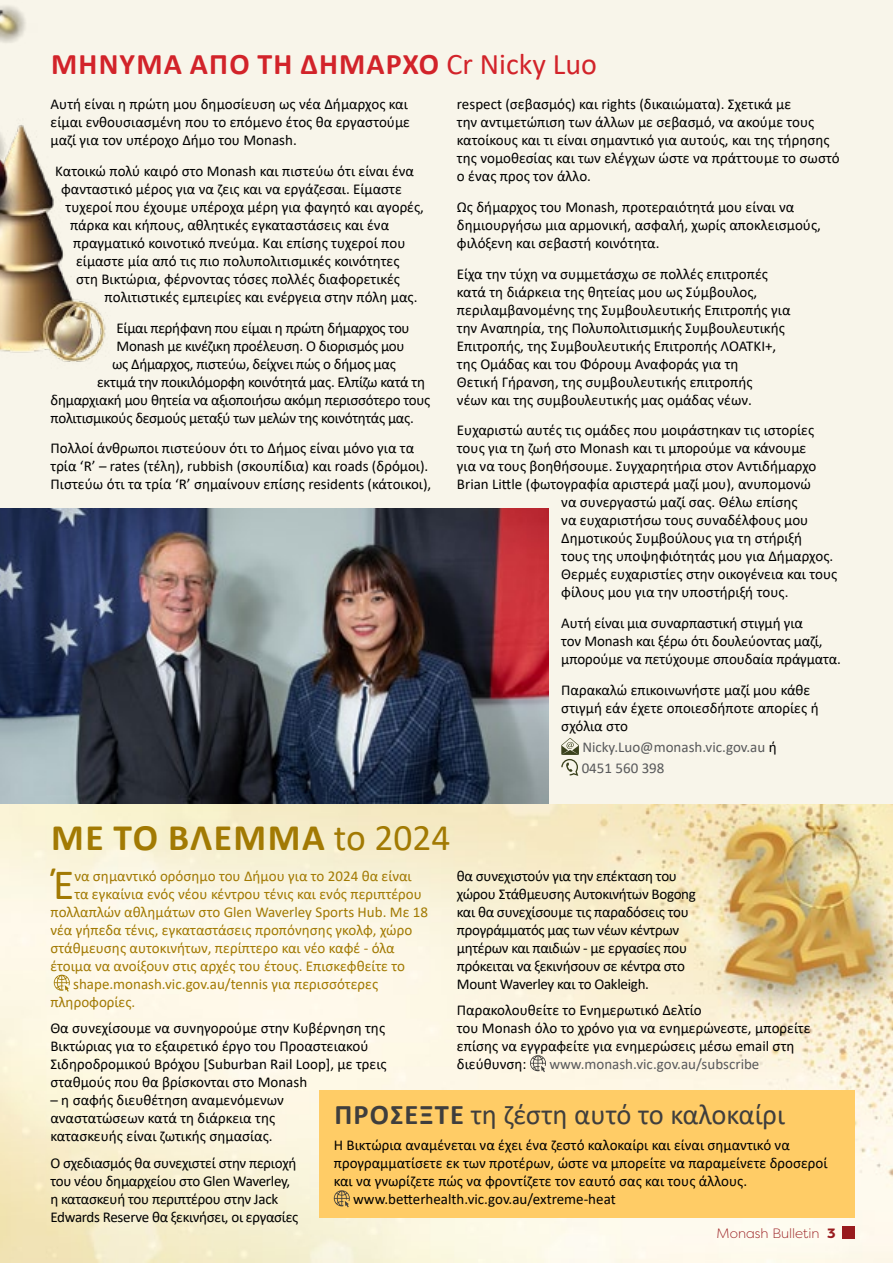
<style>
.page{position:relative;width:893px;height:1263px;background:#fff}
.page>*{position:absolute;margin:0;border:0;box-sizing:border-box;transform-origin:0 0}
.t1{font:43.35px "Calibri";color:#a27a03}
.t2{font:700 37.5px "Calibri";letter-spacing:.04em;color:#a27a03}
.t3{font:700 30px "Calibri";letter-spacing:.04em;color:#d2232a}
.t4{font:28.5px "Calibri";color:#3f3e3d}
.t5{font:15px/18px "Calibri";color:#000}
.t6{font:15px/18px "Calibri";letter-spacing:-.02em;color:#000}
.t7{font:15px "Calibri";color:#a27a03}
.t8{font:15px/21px "Calibri";color:#58595b}
.t9{font:300 13.5px "Filson Pro";color:#981b1e}
.s1{font-weight:400}
.s2{color:#000}
.s3{font-weight:700}
.s4{font-weight:800}
</style>
<div class="page">
<div style="left:0;top:0;width:893px;height:805px;background:#f8f5ea"></div>
<img style="left:0;top:508px;width:549px;height:297px">
<img style="left:0;top:805px;width:893px;height:458px">
<svg style="left:561px;top:738px;width:18px;height:38px"></svg>
<div style="left:319px;top:1090px;width:536px;height:127px;background:#fc6"></div>
<svg style="left:54px;top:975px;width:16px;height:17px"></svg>
<svg style="left:530px;top:1055px;width:16px;height:17px"></svg>
<svg style="left:334px;top:1190px;width:16px;height:17px"></svg>
<img style="left:0;top:6px;width:106px;height:356px">
<div style="left:842px;top:1226px;width:13px;height:13px;background:#981b1e"></div>
<h3 class="t3" style="left:51px;top:43px;width:547px">ΜΗΝΥΜΑ ΑΠΟ ΤΗ ΔΗΜΑΡΧΟ <span class="s1">Cr Nicky Luo</span></h3>
<p class="t5" style="left:51px;top:95px;width:361px">Αυτή είναι η πρώτη μου δημοσίευση ως νέα Δήμαρχος και είμαι ενθουσιασμένη που το επόμενο έτος θα εργαστούμε μαζί για τον υπέροχο Δήμο του Monash.</p>
<p class="t5" style="left:55px;top:161px;width:360px">Κατοικώ πολύ καιρό στο Monash και πιστεύω ότι είναι ένα</p>
<p class="t5" style="left:61px;top:179px;width:342px">φανταστικό μέρος για να ζεις και να εργάζεσαι. Είμαστε</p>
<p class="t5" style="left:66px;top:197px;width:360px">τυχεροί που έχουμε υπέροχα μέρη για φαγητό και αγορές,</p>
<p class="t5" style="left:70px;top:215px;width:321px">πάρκα και κήπους, αθλητικές εγκαταστάσεις και ένα</p>
<p class="t5" style="left:73px;top:233px;width:334px">πραγματικό κοινοτικό πνεύμα. Και επίσης τυχεροί που</p>
<p class="t5" style="left:76px;top:251px;width:325px">είμαστε μία από τις πιο πολυπολιτισμικές κοινότητες</p>
<p class="t5" style="left:76px;top:269px;width:326px">στη Βικτώρια, φέρνοντας τόσες πολλές διαφορετικές</p>
<p class="t5" style="left:105px;top:287px;width:314px">πολιτιστικές εμπειρίες και ενέργεια στην πόλη μας.</p>
<p class="t6" style="left:117px;top:318px;width:295px">Είμαι περήφανη που είμαι η πρώτη δήμαρχος του</p>
<p class="t6" style="left:117px;top:336px;width:290px">Monash με κινέζικη προέλευση. Ο διορισμός μου</p>
<p class="t6" style="left:112px;top:354px;width:285px">ως Δήμαρχος, πιστεύω, δείχνει πώς ο δήμος μας</p>
<p class="t6" style="left:97px;top:372px;width:329px">εκτιμά την ποικιλόμορφη κοινότητά μας. Ελπίζω κατά τη</p>
<p class="t6" style="left:51px;top:390px;width:381px">δημαρχιακή μου θητεία να αξιοποιήσω ακόμη περισσότερο τους</p>
<p class="t6" style="left:51px;top:408px;width:365px">πολιτισμικούς δεσμούς μεταξύ των μελών της κοινότητάς μας.</p>
<p class="t5" style="left:51px;top:439px;width:382px">Πολλοί άνθρωποι πιστεύουν ότι το Δήμος είναι μόνο για τα τρία ‘R’ – rates (τέλη), rubbish (σκουπίδια) και roads (δρόμοι).<br>Πιστεύω ότι τα τρία ‘R’ σημαίνουν επίσης residents (κάτοικοι),</p>
<p class="t5" style="left:457px;top:95px;width:384px">respect (σεβασμός) και rights (δικαιώματα). Σχετικά με<br>την αντιμετώπιση των άλλων με σεβασμό, να ακούμε τους κατοίκους και τι είναι σημαντικό για αυτούς, και της τήρησης της νομοθεσίας και των ελέγχων ώστε να πράττουμε το σωστό ο ένας προς τον άλλο.</p>
<p class="t5" style="left:457px;top:197px;width:365px">Ως δήμαρχος του Monash, προτεραιότητά μου είναι να δημιουργήσω μια αρμονική, ασφαλή, χωρίς αποκλεισμούς, φιλόξενη και σεβαστή κοινότητα.</p>
<p class="t5" style="left:457px;top:264px;width:335px">Είχα την τύχη να συμμετάσχω σε πολλές επιτροπές κατά τη διάρκεια της θητείας μου ως Σύμβουλος, περιλαμβανομένης της Συμβουλευτικής Επιτροπής για την Αναπηρία, της Πολυπολιτισμικής Συμβουλευτικής Επιτροπής, της Συμβουλευτικής Επιτροπής ΛΟΑΤΚΙ+, της Ομάδας και του Φόρουμ Αναφοράς για τη<br>Θετική Γήρανση, της συμβουλευτικής επιτροπής<br>νέων και της συμβουλευτικής μας ομάδας νέων.</p>
<p class="t5" style="left:457px;top:421px;width:359px">Ευχαριστώ αυτές τις ομάδες που μοιράστηκαν τις ιστορίες</p>
<p class="t5" style="left:457px;top:439px;width:351px">τους για τη ζωή στο Monash και τι μπορούμε να κάνουμε</p>
<p class="t5" style="left:457px;top:457px;width:361px">για να τους βοηθήσουμε. Συγχαρητήρια στον Αντιδήμαρχο</p>
<p class="t5" style="left:457px;top:475px;width:355px">Brian Little (φωτογραφία αριστερά μαζί μου), ανυπομονώ</p>
<p class="t5" style="left:561px;top:493px;width:238px">να συνεργαστώ μαζί σας. Θέλω επίσης</p>
<p class="t5" style="left:561px;top:511px;width:249px">να ευχαριστήσω τους συναδέλφους μου</p>
<p class="t5" style="left:561px;top:529px;width:243px">Δημοτικούς Συμβούλους για τη στήριξή</p>
<p class="t5" style="left:561px;top:547px;width:274px">τους της υποψηφιότητάς μου για Δήμαρχος.</p>
<p class="t5" style="left:561px;top:565px;width:277px">Θερμές ευχαριστίες στην οικογένεια και τους</p>
<p class="t5" style="left:561px;top:583px;width:229px">φίλους μου για την υποστήριξή τους.</p>
<p class="t5" style="left:561px;top:614px;width:281px">Αυτή είναι μια συναρπαστική στιγμή για<br>τον Monash και ξέρω ότι δουλεύοντας μαζί, μπορούμε να πετύχουμε σπουδαία πράγματα.</p>
<p class="t5" style="left:561px;top:680px;width:259px">Παρακαλώ επικοινωνήστε μαζί μου κάθε στιγμή εάν έχετε οποιεσδήποτε απορίες ή σχόλια στο</p>
<p class="t8" style="left:582px;top:736px;width:197px">Nicky.Luo@monash.vic.gov.au <span class="s2">ή<br></span>0451 560 398</p>
<h2 class="t2" style="left:51px;top:811px;width:401px">ΜΕ ΤΟ ΒΛΕΜΜΑ <span class="s1">to 2024</span></h2>
<h1 class="t1" style="left:53px;top:854px;width:23px">Έ</h1>
<p class="t7" style="left:74px;top:865px;width:339px">να σημαντικό ορόσημο του Δήμου για το 2024 θα είναι</p>
<p class="t6" style="left:457px;top:866px;width:241px">θα συνεχιστούν για την επέκταση του χώρου Στάθμευσης Αυτοκινήτων Bogong και θα συνεχίσουμε τις παραδόσεις του προγράμματός μας των νέων κέντρων μητέρων και παιδιών - με εργασίες που πρόκειται να ξεκινήσουν σε κέντρα στο Mount Waverley και το Oakleigh.</p>
<p class="t5" style="left:457px;top:1001px;width:355px">Παρακολουθείτε το Ενημερωτικό Δελτίο<br>του Monash όλο το χρόνο για να ενημερώνεστε, μπορείτε επίσης να εγγραφείτε για ενημερώσεις μέσω email στη διεύθυνση:</p>
<p class="t7" style="left:74px;top:883px;width:349px">τα εγκαίνια ενός νέου κέντρου τένις και ενός περιπτέρου</p>
<p class="t7" style="left:50px;top:901px;width:379px">πολλαπλών αθλημάτων στο Glen Waverley Sports Hub. Με 18</p>
<p class="t7" style="left:50px;top:919px;width:363px">νέα γήπεδα τένις, εγκαταστάσεις προπόνησης γκολφ, χώρο</p>
<p class="t7" style="left:50px;top:937px;width:346px">στάθμευσης αυτοκινήτων, περίπτερο και νέο καφέ - όλα</p>
<p class="t7" style="left:50px;top:955px;width:356px">έτοιμα να ανοίξουν στις αρχές του έτους. Επισκεφθείτε το</p>
<p class="t7" style="left:73px;top:973px;width:306px">shape.monash.vic.gov.au/tennis για περισσότερες</p>
<p class="t7" style="left:50px;top:991px;width:87px">πληροφορίες.</p>
<p class="t5" style="left:50px;top:1019px;width:338px">Θα συνεχίσουμε να συνηγορούμε στην Κυβέρνηση της Βικτώριας για το εξαιρετικό έργο του Προαστειακού Σιδηροδρομικού Βρόχου [Suburban Rail Loop], με τρεις σταθμούς που θα βρίσκονται στο Monash</p>
<p class="t5" style="left:50px;top:1091px;width:235px">– η σαφής διευθέτηση αναμενόμενων αναστατώσεων κατά τη διάρκεια της κατασκευής είναι ζωτικής σημασίας.</p>
<p class="t6" style="left:50px;top:1153px;width:249px">Ο σχεδιασμός θα συνεχιστεί στην περιοχή του νέου δημαρχείου στο Glen Waverley, η κατασκευή του περιπτέρου στην Jack Edwards Reserve θα ξεκινήσει, οι εργασίες</p>
<p class="t8" style="left:549px;top:1053px;width:212px">www.monash.vic.gov.au/subscribe</p>
<h3 class="t4" style="left:334px;top:1094px;width:452px"><span class="s3">ΠΡΟΣΕΞΤΕ</span> τη ζέστη αυτό το καλοκαίρι</h3>
<p class="t5" style="left:334px;top:1136px;width:458px">Η Βικτώρια αναμένεται να έχει ένα ζεστό καλοκαίρι και είναι σημαντικό να</p>
<p class="t5" style="left:334px;top:1154px;width:495px">προγραμματίσετε εκ των προτέρων, ώστε να μπορείτε να παραμείνετε δροσεροί</p>
<p class="t5" style="left:334px;top:1172px;width:415px">και να γνωρίζετε πώς να φροντίζετε τον εαυτό σας και τους άλλους.</p>
<p class="t5" style="left:353px;top:1190px;width:264px">www.betterhealth.vic.gov.au/extreme-heat</p>
<p class="t9" style="left:717px;top:1224px;width:120px">Monash Bulletin <span class="s4">3</span></p>
</div>
